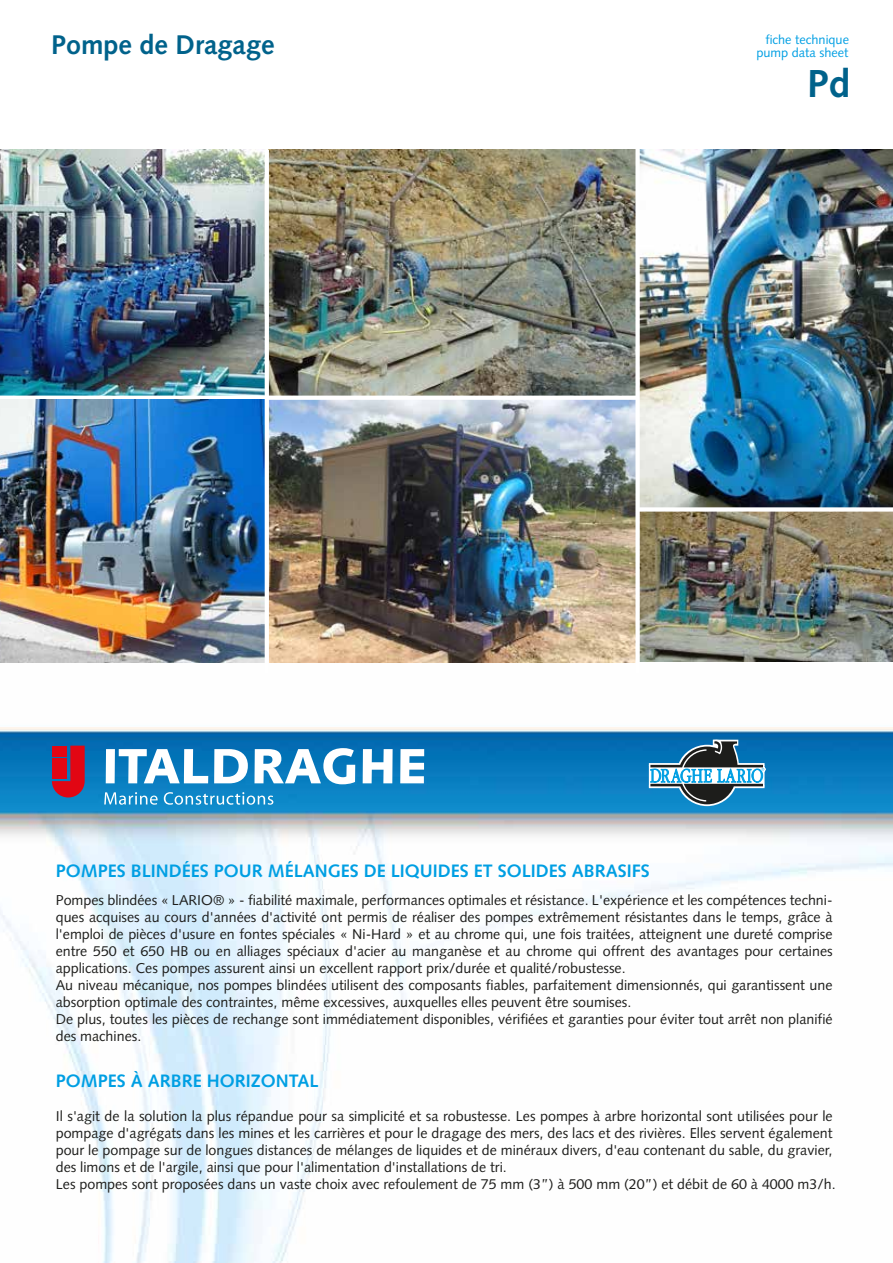
<style>
.page{position:relative;width:893px;height:1263px;background:#fff}
.page>*{position:absolute;margin:0;border:0;box-sizing:border-box;transform-origin:0 0}
.t1{font:700 39px "Syntax";color:#00628b}
.t2{font:700 27px "Syntax";color:#00628b}
.t3{font:700 18px "Syntax";color:#009fe3}
.t4{font:14.25px/17.1px "Syntax";color:#1d1d1b}
.t5{font:12.75px "Syntax";color:#009fe3}
</style>
<div class="page">
<img style="left:0;top:662px;width:893px;height:601px">
<svg style="left:106px;top:748px;width:318px;height:36px"></svg>
<svg style="left:52px;top:746px;width:33px;height:51px;background:#bd192f"></svg>
<svg style="left:104px;top:792px;width:169px;height:13px;background:#48a4d5"></svg>
<svg style="left:649px;top:739px;width:119px;height:67px;background:#4482a3"></svg>
<img style="left:269px;top:150px;width:366px;height:512px">
<img style="left:640px;top:512px;width:253px;height:150px">
<img style="left:640px;top:150px;width:253px;height:357px">
<img style="left:0;top:150px;width:265px;height:246px">
<hr style="left:0;top:396px;width:638px;height:4px;background:#fff">
<div style="left:635px;top:140px;width:5px;height:534px;background:#fff"></div>
<img style="left:0;top:400px;width:265px;height:262px">
<hr style="left:265px;top:150px;width:4px;height:524px;background:#fff">
<h2 class="t2" style="left:51px;top:29px;width:225px">Pompe de Dragage</h2>
<p class="t5" style="left:765px;top:32px;width:85px">fiche technique</p>
<p class="t5" style="left:756px;top:45px;width:94px">pump data sheet</p>
<h1 class="t1" style="left:807px;top:61px;width:45px">Pd</h1>
<p class="t3" style="left:56px;top:860px;width:595px">POMPES BLINDÉES POUR MÉLANGES DE LIQUIDES ET SOLIDES ABRASIFS</p>
<p class="t4" style="left:56px;top:891px;width:778px">Pompes blindées « LARIO® » - fiabilité maximale, performances optimales et résistance. L'expérience et les compétences techni&shy;ques acquises au cours d'années d'activité ont permis de réaliser des pompes extrêmement résistantes dans le temps, grâce à l'emploi de pièces d'usure en fontes spéciales « Ni-Hard » et au chrome qui, une fois traitées, atteignent une dureté comprise entre 550 et 650 HB ou en alliages spéciaux d'acier au manganèse et au chrome qui offrent des avantages pour certaines applications. Ces pompes assurent ainsi un excellent rapport prix/durée et qualité/robustesse.<br>Au niveau mécanique, nos pompes blindées utilisent des composants fiables, parfaitement dimensionnés, qui garantissent une absorption optimale des contraintes, même excessives, auxquelles elles peuvent être soumises.<br>De plus, toutes les pièces de rechange sont immédiatement disponibles, vérifiées et garanties pour éviter tout arrêt non planifié des machines.</p>
<p class="t3" style="left:56px;top:1070px;width:264px">POMPES À ARBRE HORIZONTAL</p>
<p class="t4" style="left:56px;top:1107px;width:781px">Il s'agit de la solution la plus répandue pour sa simplicité et sa robustesse. Les pompes à arbre horizontal sont utilisées pour le pompage d'agrégats dans les mines et les carrières et pour le dragage des mers, des lacs et des rivières. Elles servent également pour le pompage sur de longues distances de mélanges de liquides et de minéraux divers, d'eau contenant du sable, du gravier, des limons et de l'argile, ainsi que pour l'alimentation d'installations de tri.<br>Les pompes sont proposées dans un vaste choix avec refoulement de 75 mm (3”) à 500 mm (20”) et débit de 60 à 4000 m3/h.</p>
</div>
